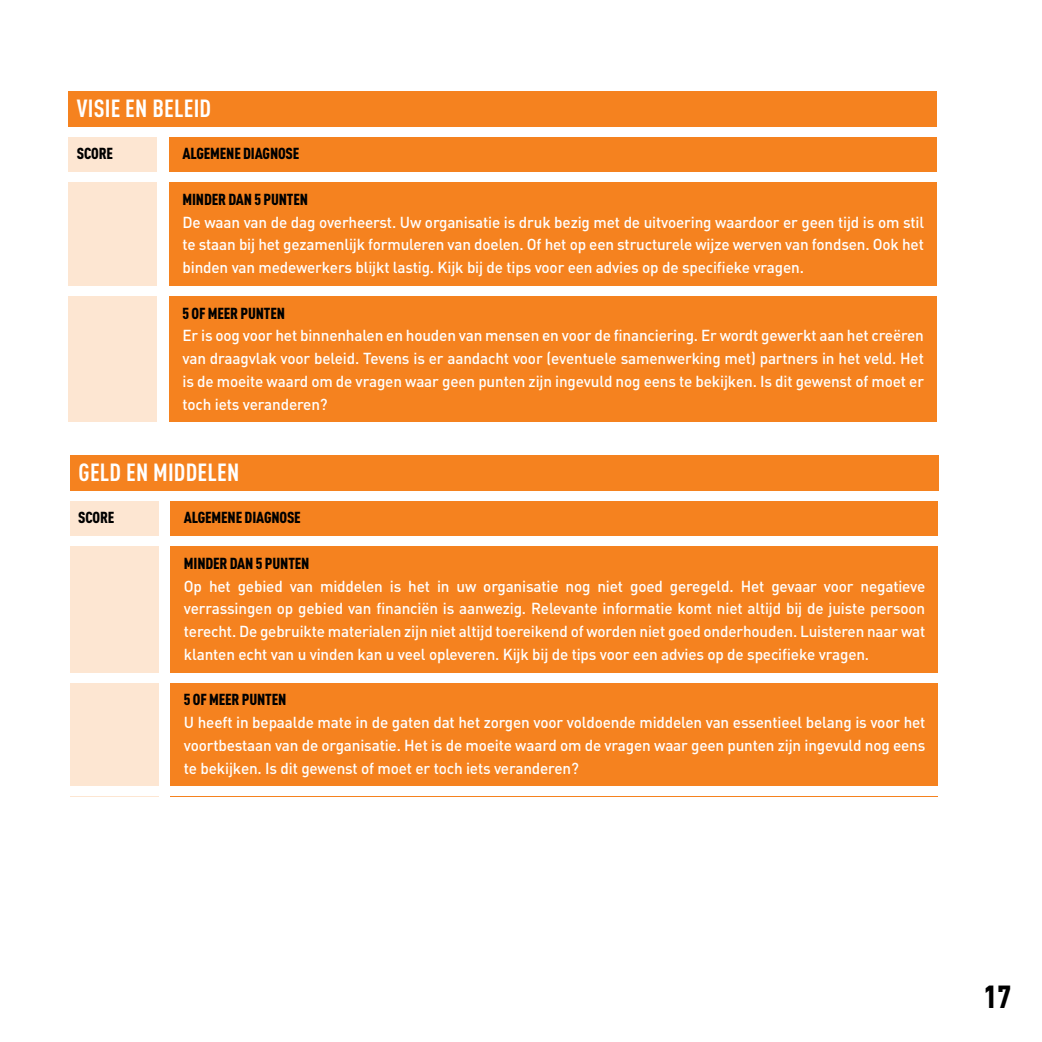
<style>
.page{position:relative;width:1042px;height:1042px;background:#fff}
.page>*{position:absolute;margin:0;border:0;box-sizing:border-box;transform-origin:0 0}
.t1{font:900 31.5px "DIN Cond";color:#000}
.t2{font:700 24.5px "DIN Cond";letter-spacing:.01em;color:#fff}
.t3{font:500 15.75px/22.8px "DIN";letter-spacing:-.01em;color:#fff;text-align:justify}
.t4{font:900 15.75px "DIN Cond";letter-spacing:-.01em;color:#000}
</style>
<div class="page">
<div style="left:170px;top:501px;width:768px;height:295px;background:#f5821f"></div>
<div style="left:70px;top:501px;width:89px;height:295px;background:#fde6d2"></div>
<div style="left:29px;top:673px;width:941px;height:10px;background:#fff"></div>
<div style="left:70px;top:455px;width:868px;height:39px;background:#f5821f"></div>
<div style="left:29px;top:491px;width:941px;height:10px;background:#fff"></div>
<div style="left:29px;top:536px;width:941px;height:10px;background:#fff"></div>
<div style="left:29px;top:786px;width:941px;height:10px;background:#fff"></div>
<div style="left:169px;top:137px;width:768px;height:295px;background:#f5821f"></div>
<div style="left:69px;top:137px;width:88px;height:295px;background:#fde6d2"></div>
<div style="left:28px;top:286px;width:940px;height:10px;background:#fff"></div>
<div style="left:69px;top:91px;width:868px;height:39px;background:#f5821f"></div>
<div style="left:28px;top:127px;width:940px;height:9px;background:#fff"></div>
<div style="left:28px;top:172px;width:940px;height:10px;background:#fff"></div>
<div style="left:28px;top:422px;width:940px;height:10px;background:#fff"></div>
<h2 class="t2" style="left:77px;top:94px;width:133px">VISIE EN BELEID</h2>
<p class="t4" style="left:77px;top:144px;width:38px">SCORE</p>
<p class="t4" style="left:183px;top:144px;width:118px">ALGEMENE DIAGNOSE</p>
<p class="t4" style="left:183px;top:189px;width:127px">MINDER DAN 5 PUNTEN</p>
<p class="t3" style="left:183px;top:210px;width:743px">De waan van de dag overheerst. Uw organisatie is druk bezig met de uitvoering waardoor er geen tijd is om stil te staan bij het gezamenlijk formuleren van doelen. Of het op een structurele wijze werven van fondsen. Ook het binden van medewerkers blijkt lastig. Kijk bij de tips voor een advies op de specifieke vragen.</p>
<p class="t4" style="left:183px;top:303px;width:104px">5 OF MEER PUNTEN</p>
<p class="t3" style="left:183px;top:324px;width:743px">Er is oog voor het binnenhalen en houden van mensen en voor de financiering. Er wordt gewerkt aan het creëren van draagvlak voor beleid. Tevens is er aandacht voor (eventuele samenwerking met) partners in het veld. Het is de moeite waard om de vragen waar geen punten zijn ingevuld nog eens te bekijken. Is dit gewenst of moet er toch iets veranderen?</p>
<h2 class="t2" style="left:79px;top:458px;width:162px">GELD EN MIDDELEN</h2>
<p class="t4" style="left:78px;top:508px;width:38px">SCORE</p>
<p class="t4" style="left:184px;top:508px;width:118px">ALGEMENE DIAGNOSE</p>
<p class="t4" style="left:184px;top:553px;width:127px">MINDER DAN 5 PUNTEN</p>
<p class="t3" style="left:184px;top:574px;width:743px">Op het gebied van middelen is het in uw organisatie nog niet goed geregeld. Het gevaar voor negatieve verrassingen op gebied van financiën is aanwezig. Relevante informatie komt niet altijd bij de juiste persoon terecht. De gebruikte materialen zijn niet altijd toereikend of worden niet goed onderhouden. Luisteren naar wat klanten echt van u vinden kan u veel opleveren. Kijk bij de tips voor een advies op de specifieke vragen.</p>
<p class="t4" style="left:184px;top:690px;width:104px">5 OF MEER PUNTEN</p>
<p class="t3" style="left:184px;top:710px;width:743px">U heeft in bepaalde mate in de gaten dat het zorgen voor voldoende middelen van essentieel belang is voor het voortbestaan van de organisatie. Het is de moeite waard om de vragen waar geen punten zijn ingevuld nog eens te bekijken. Is dit gewenst of moet er toch iets veranderen?</p>
<h1 class="t1" style="left:983px;top:977px;width:27px">17</h1>
</div>
